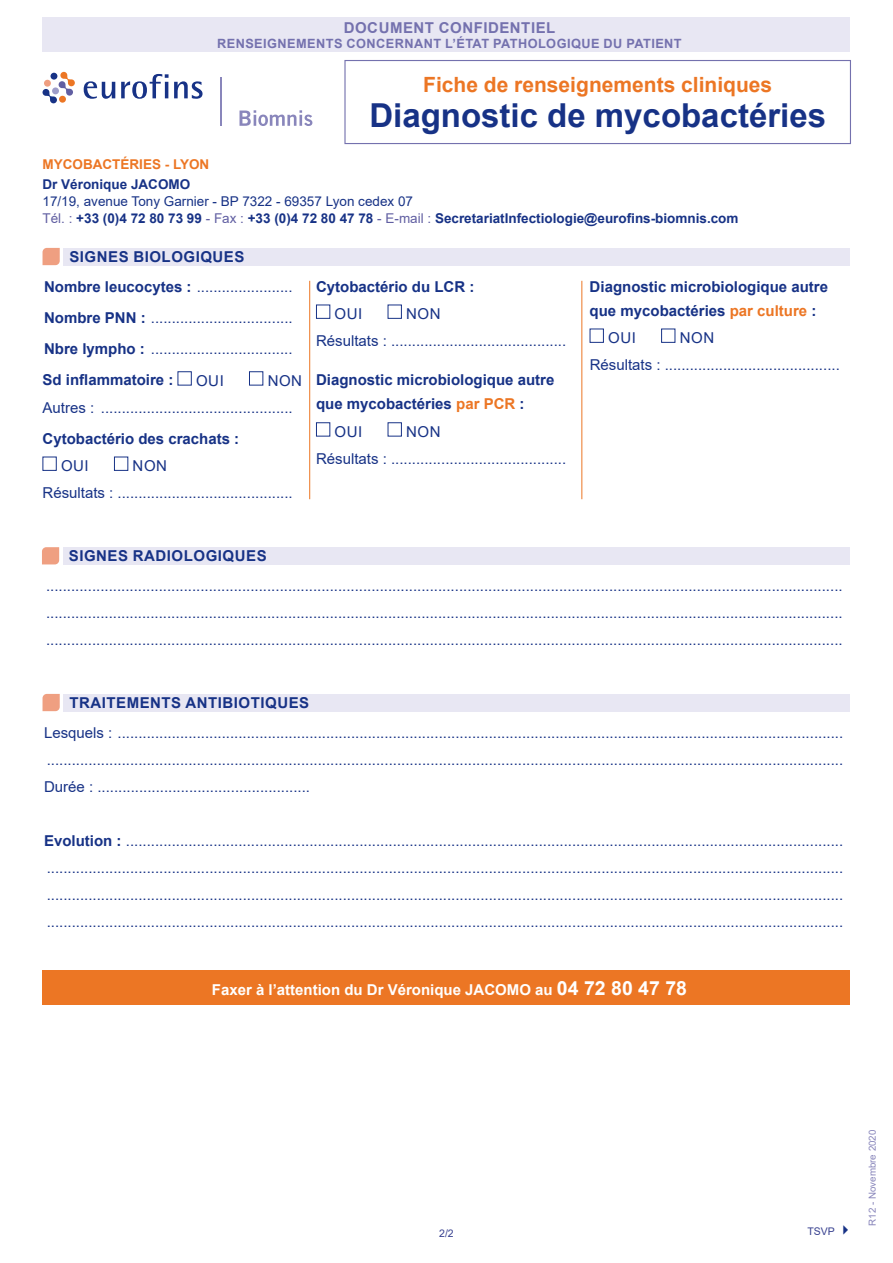
<style>
.page{position:relative;width:893px;height:1263px;background:#fff}
.page>*{position:absolute;margin:0;border:0;box-sizing:border-box;transform-origin:0 0}
.t1{font:700 33px "Arial";color:#173286}
.t2{font:700 21px "Arial";color:#ec7624}
.t3{font:15px/27px "Arial";color:#173286}
.t4{font:700 15px/24px "Arial";color:#173286}
.t5{font:700 15px/29.7px "Arial";letter-spacing:.035em;color:#173286}
.t6{font:700 15px "Arial";color:#fff}
.t7{font:700 15px "Arial";letter-spacing:.035em;color:#7471ae}
.t8{font:700 13.5px/17px "Arial";color:#173286}
.t9{font:700 13.5px "Arial";color:#ec7624}
.t10{font:700 12.75px "Arial";letter-spacing:.035em;color:#7471ae}
.t11{font:10.5px "Arial";color:#37408f}
.t12{font:9.75px "Arial";color:#8986bb}
.s1{font-weight:400}
.s2{font-weight:400;color:#615fa2}
.s3{font-weight:700}
.s4{color:#ec7624}
.s5{font-size:19.5px}
.s6{color:#173286}
</style>
<div class="page">
<div style="left:344px;top:60px;width:507px;height:84px;border:1px solid #7471ae"></div>
<svg style="left:239px;top:110px;width:73px;height:16px"></svg>
<hr style="left:221px;top:78px;width:1px;height:48px;background:#8986bb">
<svg style="left:43px;top:72px;width:32px;height:31px"></svg>
<div style="left:59px;top:96px;width:7px;height:7px;background:#ec7624;border-radius:50%"></div>
<div style="left:44px;top:80px;width:7px;height:7px;background:#ef9f81;border-radius:50%"></div>
<div style="left:51px;top:73px;width:6px;height:7px;background:#173286;border-radius:50%"></div>
<svg style="left:84px;top:81px;width:31px;height:18px"></svg>
<svg style="left:121px;top:74px;width:82px;height:25px"></svg>
<div style="left:43px;top:17px;width:807px;height:35px;background:#e8e7f3"></div>
<div style="left:63px;top:248px;width:787px;height:17px;background:#e8e7f3"></div>
<svg style="left:43px;top:248px;width:17px;height:17px"></svg>
<div style="left:178px;top:371px;width:14px;height:14px;border:1px solid #173286"></div>
<div style="left:249px;top:371px;width:14px;height:14px;border:1px solid #173286"></div>
<div style="left:43px;top:457px;width:14px;height:14px;border:1px solid #173286"></div>
<div style="left:114px;top:457px;width:14px;height:14px;border:1px solid #173286"></div>
<div style="left:316px;top:305px;width:14px;height:14px;border:1px solid #173286"></div>
<div style="left:388px;top:305px;width:14px;height:14px;border:1px solid #173286"></div>
<div style="left:316px;top:422px;width:14px;height:14px;border:1px solid #173286"></div>
<div style="left:388px;top:422px;width:14px;height:14px;border:1px solid #173286"></div>
<div style="left:590px;top:329px;width:14px;height:14px;border:1px solid #173286"></div>
<div style="left:661px;top:329px;width:14px;height:14px;border:1px solid #173286"></div>
<hr style="left:309px;top:281px;width:1px;height:218px;background:#ec7624">
<hr style="left:581px;top:281px;width:1px;height:218px;background:#ec7624">
<div style="left:43px;top:970px;width:807px;height:35px;background:#ec7624"></div>
<div style="left:63px;top:547px;width:786px;height:17px;background:#e8e7f3"></div>
<svg style="left:42px;top:547px;width:17px;height:17px"></svg>
<div style="left:63px;top:694px;width:787px;height:17px;background:#e8e7f3"></div>
<svg style="left:43px;top:694px;width:17px;height:17px"></svg>
<p class="t7" style="left:344px;top:17px;width:213px">DOCUMENT CONFIDENTIEL</p>
<p class="t10" style="left:217px;top:34px;width:466px">RENSEIGNEMENTS CONCERNANT L’ÉTAT PATHOLOGIQUE DU PATIENT</p>
<h2 class="t2" style="left:423px;top:70px;width:350px">Fiche de renseignements cliniques</h2>
<h1 class="t1" style="left:369px;top:92px;width:458px">Diagnostic de mycobactéries</h1>
<p class="t9" style="left:43px;top:154px;width:168px">MYCOBACTÉRIES - LYON</p>
<p class="t8" style="left:43px;top:176px;width:149px">Dr Véronique JACOMO</p>
<p class="t8" style="left:43px;top:193px;width:697px"><span class="s1">17/19, avenue Tony Garnier - BP 7322 - 69357 Lyon cedex 07<br></span><span class="s2">Tél. :</span> +33 (0)4 72 80 73 99 <span class="s2">- Fax :</span> +33 (0)4 72 80 47 78 <span class="s2">- E-mail :</span> SecretariatInfectiologie@eurofins-biomnis.com</p>
<p class="t5" style="left:44px;top:242px;width:250px;text-indent:25px">SIGNES BIOLOGIQUES<br>Nombre leucocytes : <span class="s1">.......................</span></p>
<p class="t3" style="left:43px;top:302px;width:252px;line-height:31.2px;text-align:justify"><span class="s3">Nombre PNN :</span> ..................................<br><span class="s3">Nbre lympho :</span> ..................................<br><span class="s3">Sd inflammatoire :</span></p>
<p class="t4" style="left:316px;top:275px;width:160px">Cytobactério du LCR :</p>
<p class="t3" style="left:335px;top:300px;width:29px">OUI</p>
<p class="t4" style="left:590px;top:275px;width:240px">Diagnostic microbiologique autre que mycobactéries <span class="s4">par culture</span> :</p>
<p class="t3" style="left:608px;top:324px;width:29px">OUI</p>
<p class="t3" style="left:316px;top:300px;width:252px;text-indent:90px">NON<br>Résultats : ..........................................</p>
<p class="t4" style="left:316px;top:368px;width:240px">Diagnostic microbiologique autre que mycobactéries <span class="s4">par PCR</span> :</p>
<p class="t3" style="left:335px;top:418px;width:29px">OUI</p>
<p class="t3" style="left:590px;top:324px;width:252px;text-indent:90px">NON<br>Résultats : ..........................................</p>
<p class="t3" style="left:43px;top:367px;width:261px;text-indent:225px">NON<br>Autres : ..............................................</p>
<p class="t4" style="left:43px;top:427px;width:198px">Cytobactério des crachats :</p>
<p class="t3" style="left:61px;top:452px;width:29px">OUI</p>
<p class="t3" style="left:196px;top:367px;width:29px">OUI</p>
<p class="t3" style="left:316px;top:418px;width:252px;text-indent:90px">NON<br>Résultats : ..........................................</p>
<p class="t3" style="left:43px;top:452px;width:252px;text-indent:90px">NON<br>Résultats : ..........................................</p>
<p class="t5" style="left:69px;top:541px;width:199px">SIGNES RADIOLOGIQUES</p>
<p class="t3" style="left:46px;top:572px;width:798px;text-align:justify">............................................................................................................................................................................................... ............................................................................................................................................................................................... ...............................................................................................................................................................................................</p>
<p class="t5" style="left:69px;top:688px;width:241px">TRAITEMENTS ANTIBIOTIQUES</p>
<p class="t3" style="left:44px;top:719px;width:801px;text-align:justify">Lesquels : .............................................................................................................................................................................. ...............................................................................................................................................................................................<br>Durée : ...................................................</p>
<p class="t3" style="left:44px;top:827px;width:801px;text-align:justify"><span class="s3">Evolution :</span> ............................................................................................................................................................................ ............................................................................................................................................................................................... ............................................................................................................................................................................................... ...............................................................................................................................................................................................</p>
<p class="t6" style="left:212px;top:979px;width:477px">Faxer à l’attention du Dr Véronique JACOMO au <span class="s5">04 72 80 47 78</span></p>
<p class="t11" style="left:439px;top:1226px;width:16px">2/2</p>
<p class="t11" style="left:807px;top:1224px;width:47px">TSVP <span class="s6">✔</span></p>
<p class="t12" style="left:866px;top:1225px;width:97px;rotate:-90deg">R12 - Novembre 2020</p>
</div>
